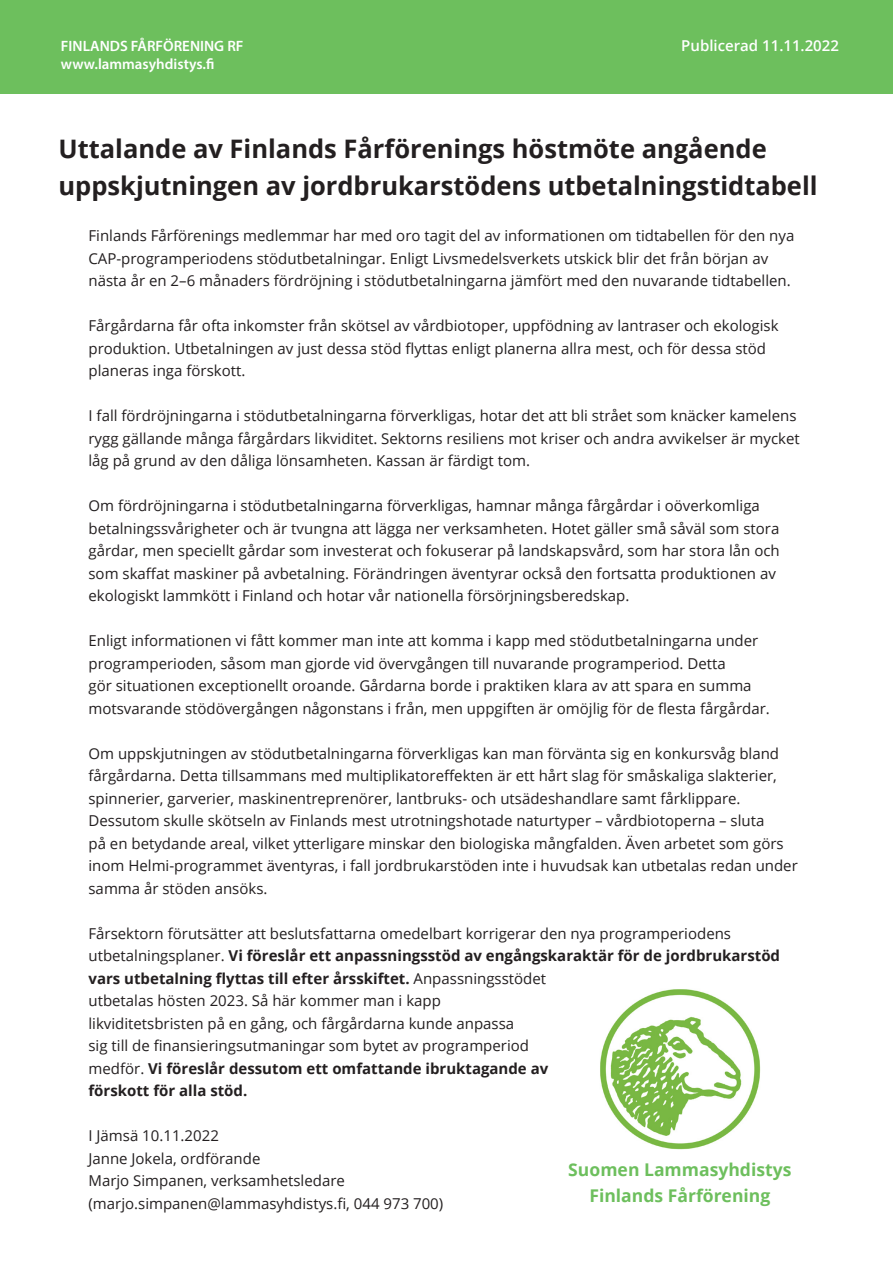
<style>
.page{position:relative;width:893px;height:1263px;background:#fff}
.page>*{position:absolute;margin:0;border:0;box-sizing:border-box;transform-origin:0 0}
.t1{font:700 25.5px/37.5px "Open Sans";color:#231f20}
.t2{font:700 17.55px "Open Sans";color:#6dbf5d}
.Nyleipis{font:15px/22.5px "Open Sans";color:#231f20}
.t3{font:600 15px "Myriad Pro";color:#fff}
.t4{font:600 15px "Open Sans";color:#fff}
.s1{font-weight:700}
</style>
<div class="page">
<div style="left:0;top:0;width:893px;height:94px;background:#6dbf5d"></div>
<img style="left:600px;top:989px;width:161px;height:161px">
<p class="t3" style="left:61px;top:36px;width:184px">FINLANDS FÅRFÖRENING RF</p>
<p class="t3" style="left:61px;top:54px;width:155px">www.lammasyhdistys.fi</p>
<p class="t4" style="left:681px;top:35px;width:159px">Publicerad 11.11.2022</p>
<p class="t1" style="left:58px;top:129px;width:761px">Uttalande av Finlands Fårförenings höstmöte angående uppskjutningen av jordbrukarstödens utbetalningstidtabell</p>
<p class="Nyleipis" style="left:88px;top:224px;width:707px">Finlands Fårförenings medlemmar har med oro tagit del av informationen om tidtabellen för den nya<br>CAP-programperiodens stödutbetalningar. Enligt Livsmedelsverkets utskick blir det från början av nästa år en 2–6 månaders fördröjning i stödutbetalningarna jämfört med den nuvarande tidtabellen.</p>
<p class="Nyleipis" style="left:88px;top:314px;width:692px">Fårgårdarna får ofta inkomster från skötsel av vårdbiotoper, uppfödning av lantraser och ekologisk produktion. Utbetalningen av just dessa stöd flyttas enligt planerna allra mest, och för dessa stöd planeras inga förskott.</p>
<p class="Nyleipis" style="left:88px;top:404px;width:713px">I fall fördröjningarna i stödutbetalningarna förverkligas, hotar det att bli strået som knäcker kamelens rygg gällande många fårgårdars likviditet. Sektorns resiliens mot kriser och andra avvikelser är mycket låg på grund av den dåliga lönsamheten. Kassan är färdigt tom.</p>
<p class="Nyleipis" style="left:88px;top:494px;width:693px">Om fördröjningarna i stödutbetalningarna förverkligas, hamnar många fårgårdar i oöverkomliga betalningssvårigheter och är tvungna att lägga ner verksamheten. Hotet gäller små såväl som stora gårdar, men speciellt gårdar som investerat och fokuserar på landskapsvård, som har stora lån och som skaffat maskiner på avbetalning. Förändringen äventyrar också den fortsatta produktionen av ekologiskt lammkött i Finland och hotar vår nationella försörjningsberedskap.</p>
<p class="Nyleipis" style="left:88px;top:629px;width:683px">Enligt informationen vi fått kommer man inte att komma i kapp med stödutbetalningarna under programperioden, såsom man gjorde vid övervgången till nuvarande programperiod. Detta<br>gör situationen exceptionellt oroande. Gårdarna borde i praktiken klara av att spara en summa motsvarande stödövergången någonstans i från, men uppgiften är omöjlig för de flesta fårgårdar.</p>
<p class="Nyleipis" style="left:88px;top:741px;width:711px">Om uppskjutningen av stödutbetalningarna förverkligas kan man förvänta sig en konkursvåg bland fårgårdarna. Detta tillsammans med multiplikatoreffekten är ett hårt slag för småskaliga slakterier, spinnerier, garverier, maskinentreprenörer, lantbruks- och utsädeshandlare samt fårklippare.<br>Dessutom skulle skötseln av Finlands mest utrotningshotade naturtyper – vårdbiotoperna – sluta<br>på en betydande areal, vilket ytterligare minskar den biologiska mångfalden. Även arbetet som görs inom Helmi-programmet äventyras, i fall jordbrukarstöden inte i huvudsak kan utbetalas redan under samma år stöden ansöks.</p>
<p class="Nyleipis" style="left:88px;top:921px;width:693px">Fårsektorn förutsätter att beslutsfattarna omedelbart korrigerar den nya programperiodens utbetalningsplaner. <span class="s1">Vi föreslår ett anpassningsstöd av engångskaraktär för de jordbrukarstöd vars utbetalning flyttas till efter årsskiftet.</span> Anpassningsstödet<br>utbetalas hösten 2023. Så här kommer man i kapp<br>likviditetsbristen på en gång, och fårgårdarna kunde anpassa<br>sig till de finansieringsutmaningar som bytet av programperiod<br>medför. <span class="s1">Vi föreslår dessutom ett omfattande ibruktagande av<br>förskott för alla stöd.</span></p>
<p class="Nyleipis" style="left:88px;top:1124px;width:132px">I Jämsä 10.11.2022</p>
<p class="Nyleipis" style="left:88px;top:1146px;width:173px">Janne Jokela, ordförande</p>
<p class="Nyleipis" style="left:88px;top:1169px;width:258px">Marjo Simpanen, verksamhetsledare</p>
<p class="Nyleipis" style="left:88px;top:1191px;width:356px">(marjo.simpanen@lammasyhdistys.fi, 044 973 700)</p>
<p class="t2" style="left:568px;top:1157px;width:225px">Suomen Lammasyhdistys</p>
<p class="t2" style="left:589px;top:1184px;width:182px">Finlands Fårförening</p>
</div>
